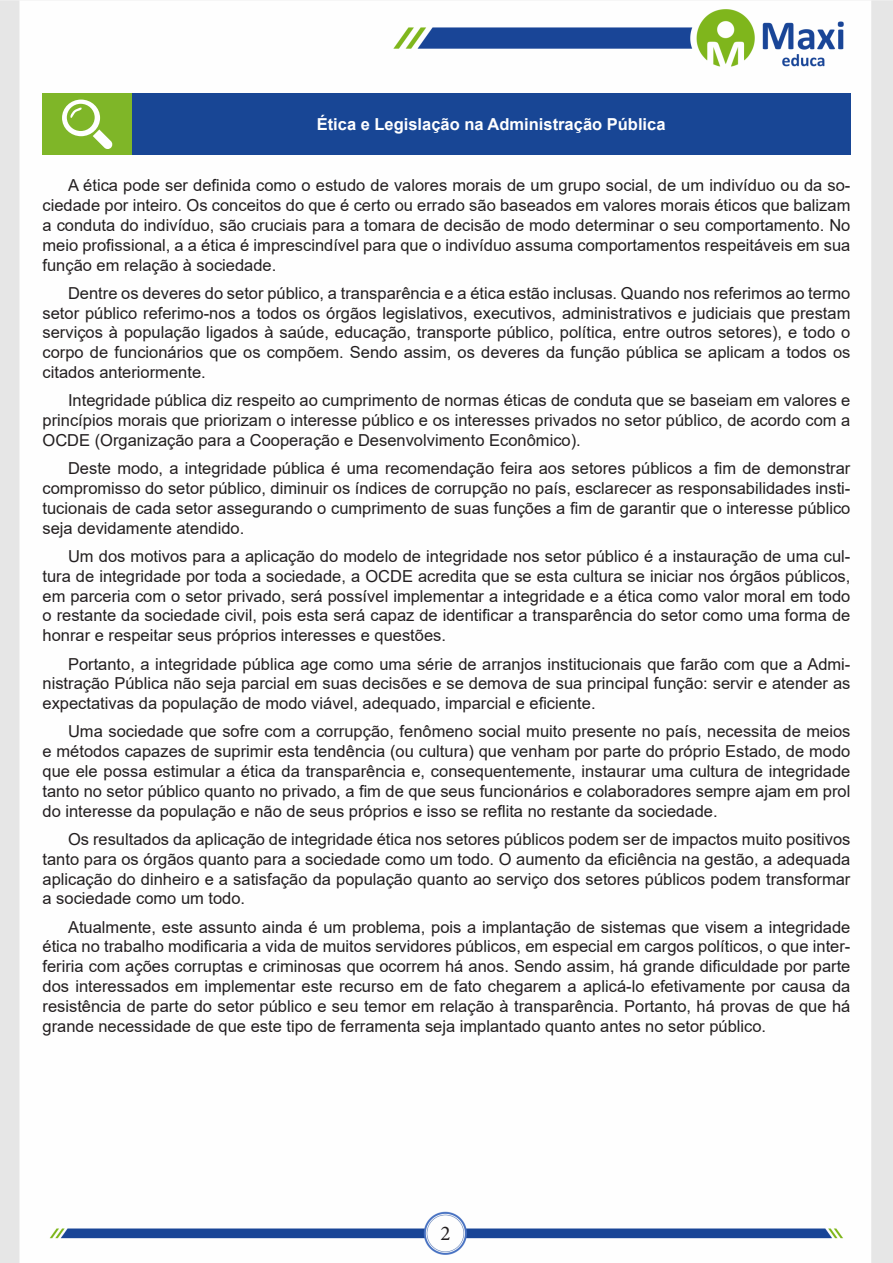
<style>
.page{position:relative;width:893px;height:1263px;background:#fff}
.page>*{position:absolute;margin:0;border:0;box-sizing:border-box;transform-origin:0 0}
.t1{font:21px "Minion Pro";color:#231f20}
.t2{font:16.5px/19.8px "Arial";color:#231f20;text-align:justify}
.Titulo_de_Caixa{font:700 16.5px "Arial";color:#fff}
</style>
<div class="page">
<img style="left:0;top:0;width:893px;height:1263px">
<div style="left:43px;top:94px;width:89px;height:61px;background:#7fb628"></div>
<div style="left:132px;top:94px;width:718px;height:61px;background:#184695"></div>
<svg style="left:62px;top:100px;width:51px;height:49px"></svg>
<p class="Titulo_de_Caixa" style="left:317px;top:113px;width:350px">Ética e Legislação na Administração Pública</p>
<p class="t2" style="left:43px;top:176px;width:809px;text-indent:26px">A ética pode ser definida como o estudo de valores morais de um grupo social, de um indivíduo ou da so&shy;ciedade por inteiro. Os conceitos do que é certo ou errado são baseados em valores morais éticos que balizam a conduta do indivíduo, são cruciais para a tomara de decisão de modo determinar o seu comportamento. No meio profissional, a a ética é imprescindível para que o indivíduo assuma comportamentos respeitáveis em sua função em relação à sociedade.</p>
<p class="t2" style="left:43px;top:283px;width:809px;text-indent:26px">Dentre os deveres do setor público, a transparência e a ética estão inclusas. Quando nos referimos ao termo setor público referimo-nos a todos os órgãos legislativos, executivos, administrativos e judiciais que prestam serviços à população ligados à saúde, educação, transporte público, política, entre outros setores), e todo o corpo de funcionários que os compõem. Sendo assim, os deveres da função pública se aplicam a todos os citados anteriormente.</p>
<p class="t2" style="left:43px;top:391px;width:809px;text-indent:26px">Integridade pública diz respeito ao cumprimento de normas éticas de conduta que se baseiam em valores e princípios morais que priorizam o interesse público e os interesses privados no setor público, de acordo com a OCDE (Organização para a Cooperação e Desenvolvimento Econômico).</p>
<p class="t2" style="left:43px;top:458px;width:809px;text-indent:26px">Deste modo, a integridade pública é uma recomendação feira aos setores públicos a fim de demonstrar compromisso do setor público, diminuir os índices de corrupção no país, esclarecer as responsabilidades insti&shy;tucionais de cada setor assegurando o cumprimento de suas funções a fim de garantir que o interesse público seja devidamente atendido.</p>
<p class="t2" style="left:43px;top:546px;width:809px;text-indent:26px">Um dos motivos para a aplicação do modelo de integridade nos setor público é a instauração de uma cul&shy;tura de integridade por toda a sociedade, a OCDE acredita que se esta cultura se iniciar nos órgãos públicos, em parceria com o setor privado, será possível implementar a integridade e a ética como valor moral em todo o restante da sociedade civil, pois esta será capaz de identificar a transparência do setor como uma forma de honrar e respeitar seus próprios interesses e questões.</p>
<p class="t2" style="left:43px;top:654px;width:809px;text-indent:26px">Portanto, a integridade pública age como uma série de arranjos institucionais que farão com que a Admi&shy;nistração Pública não seja parcial em suas decisões e se demova de sua principal função: servir e atender as expectativas da população de modo viável, adequado, imparcial e eficiente.</p>
<p class="t2" style="left:43px;top:722px;width:809px;text-indent:26px">Uma sociedade que sofre com a corrupção, fenômeno social muito presente no país, necessita de meios e métodos capazes de suprimir esta tendência (ou cultura) que venham por parte do próprio Estado, de modo que ele possa estimular a ética da transparência e, consequentemente, instaurar uma cultura de integridade tanto no setor público quanto no privado, a fim de que seus funcionários e colaboradores sempre ajam em prol do interesse da população e não de seus próprios e isso se reflita no restante da sociedade.</p>
<p class="t2" style="left:43px;top:829px;width:809px;text-indent:26px">Os resultados da aplicação de integridade ética nos setores públicos podem ser de impactos muito positivos tanto para os órgãos quanto para a sociedade como um todo. O aumento da eficiência na gestão, a adequada aplicação do dinheiro e a satisfação da população quanto ao serviço dos setores públicos podem transformar a sociedade como um todo.</p>
<p class="t2" style="left:43px;top:917px;width:809px;text-indent:26px">Atualmente, este assunto ainda é um problema, pois a implantação de sistemas que visem a integridade ética no trabalho modificaria a vida de muitos servidores públicos, em especial em cargos políticos, o que inter&shy;feriria com ações corruptas e criminosas que ocorrem há anos. Sendo assim, há grande dificuldade por parte dos interessados em implementar este recurso em de fato chegarem a aplicá-lo efetivamente por causa da resistência de parte do setor público e seu temor em relação à transparência. Portanto, há provas de que há grande necessidade de que este tipo de ferramenta seja implantado quanto antes no setor público.</p>
<p class="t1" style="left:440px;top:1219px;width:12px">2</p>
</div>
